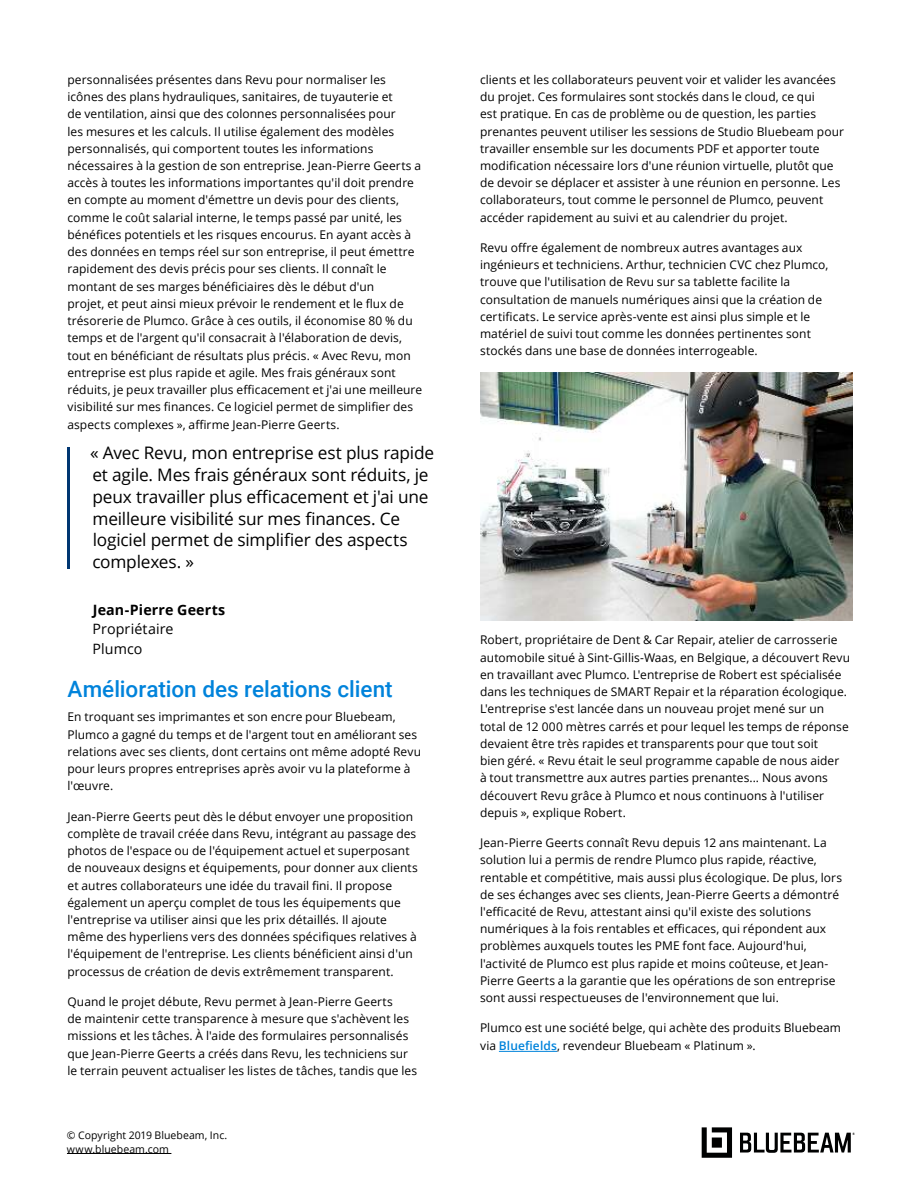
<style>
.page{position:relative;width:918px;height:1188px;background:#fff}
.page>*{position:absolute;margin:0;border:0;box-sizing:border-box;transform-origin:0 0}
.t1{font:500 22.5px "Roboto";color:#0083db}
.t2{font:17.25px/21.8px "Open Sans";letter-spacing:-.01em;color:#000}
.t3{font:14.25px/19.5px "Open Sans";letter-spacing:.005em;color:#000}
.t4{font:700 14.25px "Open Sans";letter-spacing:.01em;color:#000}
.t5{font:12px/17.2px "Open Sans";letter-spacing:.005em;color:#000}
.t6{font:10.5px/13.5px "Open Sans";letter-spacing:.005em;color:#000}
.s1{font-weight:600;color:#0083db}
</style>
<div class="page">
<hr style="left:67px;top:1153px;width:104px;height:1px;background:#000">
<svg style="left:702px;top:1127px;width:30px;height:31px"></svg>
<svg style="left:740px;top:1133px;width:115px;height:20px"></svg>
<hr style="left:499px;top:1051px;width:58px;height:1px;background:#0083db">
<hr style="left:68px;top:447px;width:2px;height:121px;background:#003671">
<img style="left:480px;top:372px;width:373px;height:249px">
<p class="t5" style="left:68px;top:72px;width:356px">personnalisées présentes dans Revu pour normaliser les icônes des plans hydrauliques, sanitaires, de tuyauterie et<br>de ventilation, ainsi que des colonnes personnalisées pour<br>les mesures et les calculs. Il utilise également des modèles personnalisés, qui comportent toutes les informations nécessaires à la gestion de son entreprise. Jean-Pierre Geerts a accès à toutes les informations importantes qu'il doit prendre en compte au moment d'émettre un devis pour des clients, comme le coût salarial interne, le temps passé par unité, les bénéfices potentiels et les risques encourus. En ayant accès à des données en temps réel sur son entreprise, il peut émettre rapidement des devis précis pour ses clients. Il connaît le montant de ses marges bénéficiaires dès le début d'un<br>projet, et peut ainsi mieux prévoir le rendement et le flux de trésorerie de Plumco. Grâce à ces outils, il économise 80 % du temps et de l'argent qu'il consacrait à l'élaboration de devis, tout en bénéficiant de résultats plus précis. « Avec Revu, mon entreprise est plus rapide et agile. Mes frais généraux sont réduits, je peux travailler plus efficacement et j'ai une meilleure visibilité sur mes finances. Ce logiciel permet de simplifier des aspects complexes », affirme Jean-Pierre Geerts.</p>
<h2 class="t2" style="left:90px;top:442px;width:345px">« Avec Revu, mon entreprise est plus rapide et agile. Mes frais généraux sont réduits, je peux travailler plus efficacement et j'ai une meilleure visibilité sur mes finances. Ce logiciel permet de simplifier des aspects complexes. »</h2>
<p class="t4" style="left:93px;top:604px;width:134px">Jean-Pierre Geerts</p>
<p class="t3" style="left:93px;top:621px;width:83px">Propriétaire<br>Plumco</p>
<h1 class="t1" style="left:68px;top:680px;width:327px">Amélioration des relations client</h1>
<p class="t5" style="left:68px;top:710px;width:355px">En troquant ses imprimantes et son encre pour Bluebeam, Plumco a gagné du temps et de l'argent tout en améliorant ses relations avec ses clients, dont certains ont même adopté Revu pour leurs propres entreprises après avoir vu la plateforme à l'œuvre.</p>
<p class="t5" style="left:68px;top:807px;width:352px">Jean-Pierre Geerts peut dès le début envoyer une proposition complète de travail créée dans Revu, intégrant au passage des photos de l'espace ou de l'équipement actuel et superposant de nouveaux designs et équipements, pour donner aux clients et autres collaborateurs une idée du travail fini. Il propose également un aperçu complet de tous les équipements que l'entreprise va utiliser ainsi que les prix détaillés. Il ajoute même des hyperliens vers des données spécifiques relatives à l'équipement de l'entreprise. Les clients bénéficient ainsi d'un processus de création de devis extrêmement transparent.</p>
<p class="t5" style="left:68px;top:993px;width:351px">Quand le projet débute, Revu permet à Jean-Pierre Geerts<br>de maintenir cette transparence à mesure que s'achèvent les missions et les tâches. À l'aide des formulaires personnalisés que Jean-Pierre Geerts a créés dans Revu, les techniciens sur le terrain peuvent actualiser les listes de tâches, tandis que les</p>
<p class="t6" style="left:67px;top:1130px;width:162px">© Copyright 2019 Bluebeam, Inc. www.bluebeam.com</p>
<p class="t5" style="left:480px;top:72px;width:365px">clients et les collaborateurs peuvent voir et valider les avancées du projet. Ces formulaires sont stockés dans le cloud, ce qui<br>est pratique. En cas de problème ou de question, les parties prenantes peuvent utiliser les sessions de Studio Bluebeam pour travailler ensemble sur les documents PDF et apporter toute modification nécessaire lors d'une réunion virtuelle, plutôt que de devoir se déplacer et assister à une réunion en personne. Les collaborateurs, tout comme le personnel de Plumco, peuvent accéder rapidement au suivi et au calendrier du projet.</p>
<p class="t5" style="left:480px;top:239px;width:350px">Revu offre également de nombreux autres avantages aux ingénieurs et techniciens. Arthur, technicien CVC chez Plumco, trouve que l'utilisation de Revu sur sa tablette facilite la consultation de manuels numériques ainsi que la création de certificats. Le service après-vente est ainsi plus simple et le matériel de suivi tout comme les données pertinentes sont stockés dans une base de données interrogeable.</p>
<p class="t5" style="left:480px;top:633px;width:372px">Robert, propriétaire de Dent &amp; Car Repair, atelier de carrosserie automobile situé à Sint-Gillis-Waas, en Belgique, a découvert Revu en travaillant avec Plumco. L'entreprise de Robert est spécialisée dans les techniques de SMART Repair et la réparation écologique.<br>L'entreprise s'est lancée dans un nouveau projet mené sur un total de 12 000 mètres carrés et pour lequel les temps de réponse devaient être très rapides et transparents pour que tout soit<br>bien géré. « Revu était le seul programme capable de nous aider<br>à tout transmettre aux autres parties prenantes... Nous avons découvert Revu grâce à Plumco et nous continuons à l'utiliser depuis », explique Robert.</p>
<p class="t5" style="left:480px;top:834px;width:364px">Jean-Pierre Geerts connaît Revu depuis 12 ans maintenant. La solution lui a permis de rendre Plumco plus rapide, réactive, rentable et compétitive, mais aussi plus écologique. De plus, lors de ses échanges avec ses clients, Jean-Pierre Geerts a démontré l'efficacité de Revu, attestant ainsi qu'il existe des solutions numériques à la fois rentables et efficaces, qui répondent aux problèmes auxquels toutes les PME font face. Aujourd'hui, l'activité de Plumco est plus rapide et moins coûteuse, et Jean-Pierre Geerts a la garantie que les opérations de son entreprise sont aussi respectueuses de l'environnement que lui.</p>
<p class="t5" style="left:480px;top:1021px;width:363px">Plumco est une société belge, qui achète des produits Bluebeam via <span class="s1">Bluefields</span>, revendeur Bluebeam « Platinum ».</p>
</div>
